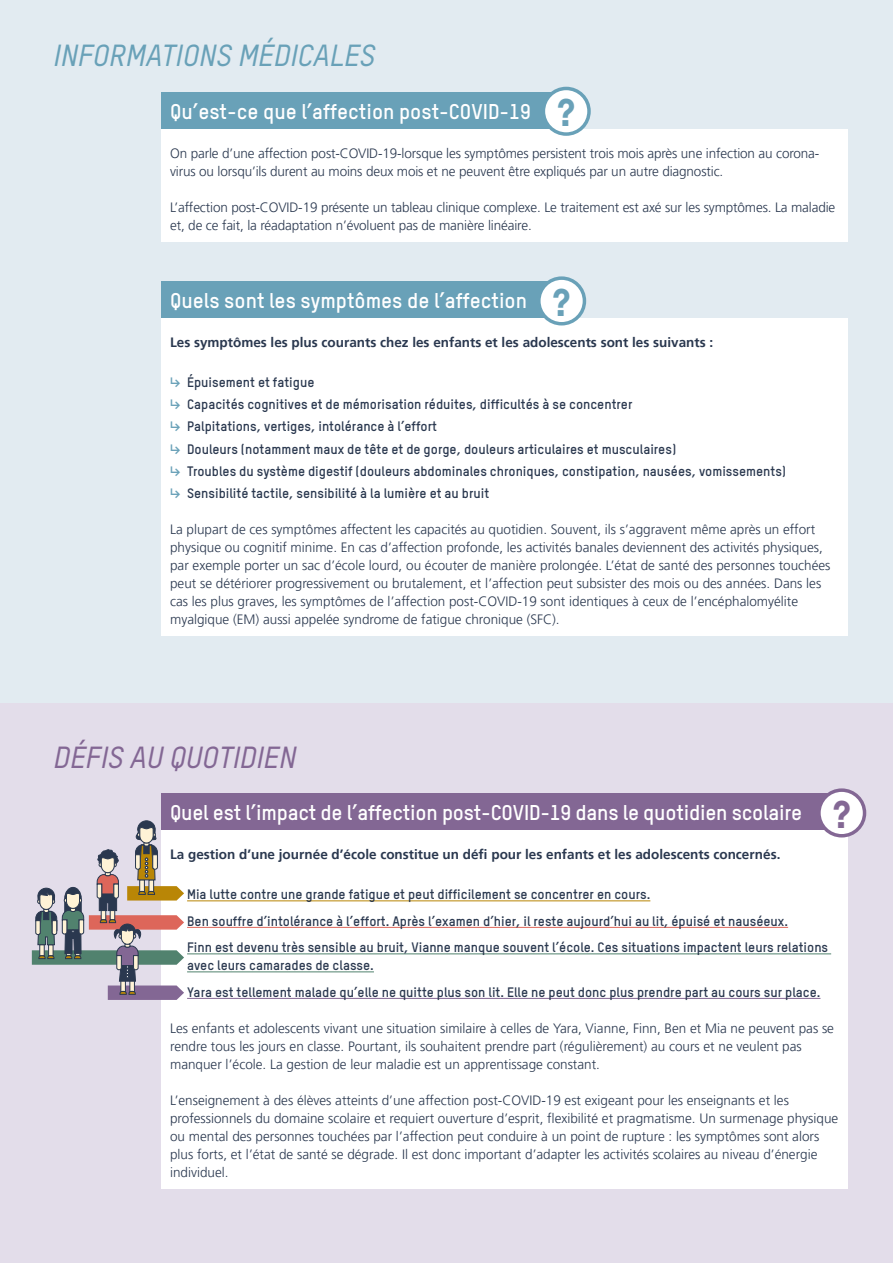
<style>
.page{position:relative;width:893px;height:1263px;background:#fff}
.page>*{position:absolute;margin:0;border:0;box-sizing:border-box;transform-origin:0 0}
.t1{font:38.25px "TSTAR Headline";color:#69a1b8}
.t2{font:38.25px "TSTAR Headline";color:#836794}
.t3{font:italic 500 30px "TSTAR";color:#69a1b8}
.t4{font:italic 500 30px "TSTAR";color:#836794}
.t5{font:700 21px "TSTAR";color:#fff}
.t6{font:300 13.5px/18px "Frutiger LT Pro";color:#2a384f}
.t7{font:700 13.5px/18px "TSTAR";color:#2a384f}
.t8{font:700 13.5px "Frutiger LT Pro";color:#2a384f}
.s1{color:#69a1b8}
.s2{font-family:"Akkurat LL";color:#69a1b8}
.s3{color:#836794}
</style>
<div class="page">
<div style="left:0;top:702px;width:893px;height:561px;background:#e3ddea"></div>
<div style="left:0;top:0;width:893px;height:702px;background:#e2ebf1"></div>
<hr style="left:892px;top:0;width:1px;height:1263px;background:#dae4df">
<div style="left:162px;top:93px;width:413px;height:46px;background:#69a1b8"></div>
<div style="left:162px;top:130px;width:686px;height:22px;background:#fff"></div>
<div style="left:162px;top:148px;width:686px;height:40px;background:#fff"></div>
<div style="left:162px;top:184px;width:686px;height:22px;background:#fff"></div>
<div style="left:162px;top:202px;width:686px;height:40px;background:#fff"></div>
<div style="left:162px;top:281px;width:409px;height:47px;background:#69a1b8"></div>
<div style="left:162px;top:318px;width:686px;height:22px;background:#fff"></div>
<div style="left:162px;top:336px;width:686px;height:22px;background:#fff"></div>
<div style="left:162px;top:354px;width:686px;height:22px;background:#fff"></div>
<div style="left:162px;top:376px;width:686px;height:23px;background:#fff"></div>
<div style="left:162px;top:399px;width:686px;height:22px;background:#fff"></div>
<div style="left:162px;top:421px;width:686px;height:22px;background:#fff"></div>
<div style="left:162px;top:443px;width:686px;height:22px;background:#fff"></div>
<div style="left:162px;top:465px;width:686px;height:23px;background:#fff"></div>
<div style="left:162px;top:488px;width:686px;height:22px;background:#fff"></div>
<div style="left:162px;top:506px;width:686px;height:22px;background:#fff"></div>
<div style="left:162px;top:524px;width:686px;height:112px;background:#fff"></div>
<div style="left:162px;top:794px;width:675px;height:46px;background:#836794"></div>
<div style="left:162px;top:831px;width:686px;height:22px;background:#fff"></div>
<div style="left:162px;top:849px;width:686px;height:22px;background:#fff"></div>
<div style="left:162px;top:867px;width:686px;height:22px;background:#fff"></div>
<div style="left:162px;top:884px;width:686px;height:31px;background:#fff"></div>
<hr style="left:187px;top:900px;width:463px;height:1px;background:#b98606">
<div style="left:162px;top:911px;width:686px;height:30px;background:#fff"></div>
<hr style="left:187px;top:927px;width:601px;height:1px;background:#dd665a">
<div style="left:162px;top:937px;width:686px;height:49px;background:#fff"></div>
<hr style="left:187px;top:953px;width:644px;height:1px;background:#51826e">
<hr style="left:187px;top:971px;width:187px;height:1px;background:#51826e">
<div style="left:162px;top:982px;width:686px;height:30px;background:#fff"></div>
<hr style="left:187px;top:998px;width:633px;height:1px;background:#836794">
<div style="left:162px;top:1004px;width:686px;height:22px;background:#fff"></div>
<div style="left:162px;top:1022px;width:686px;height:58px;background:#fff"></div>
<div style="left:162px;top:1076px;width:686px;height:22px;background:#fff"></div>
<div style="left:162px;top:1094px;width:686px;height:94px;background:#fff"></div>
<div style="left:539px;top:278px;width:45px;height:46px;background:#fff;border-radius:50%"></div>
<div style="left:537px;top:276px;width:49px;height:49px;border:3px solid #69a1b8;border-radius:50%"></div>
<div style="left:819px;top:790px;width:45px;height:46px;background:#fff;border-radius:50%"></div>
<div style="left:817px;top:788px;width:49px;height:49px;border:3px solid #836794;border-radius:50%"></div>
<div style="left:543px;top:88px;width:46px;height:46px;background:#fff;border-radius:50%"></div>
<div style="left:542px;top:87px;width:49px;height:49px;border:3px solid #69a1b8;border-radius:50%"></div>
<svg style="left:32px;top:820px;width:152px;height:180px"></svg>
<h1 class="t3" style="left:54px;top:37px;width:323px">INFORMATIONS MÉDICALES</h1>
<h1 class="t1" style="left:557px;top:89px;width:19px">?</h1>
<h2 class="t5" style="left:170px;top:98px;width:381px">Qu’est-ce que l’affection post-COVID-19 <span class="s1">?</span></h2>
<p class="t6" style="left:170px;top:144px;width:651px">On parle d’une affection post-COVID-19-lorsque les symptômes persistent trois mois après une infection au corona&shy;virus ou lorsqu’ils durent au moins deux mois et ne peuvent être expliqués par un autre diagnostic.</p>
<p class="t6" style="left:170px;top:198px;width:667px">L’affection post-COVID-19 présente un tableau clinique complexe. Le traitement est axé sur les symptômes. La maladie et, de ce fait, la réadaptation n’évoluent pas de manière linéaire.</p>
<h1 class="t1" style="left:553px;top:278px;width:19px">?</h1>
<h2 class="t5" style="left:170px;top:287px;width:377px">Quels sont les symptômes de l’affection <span class="s1">?</span></h2>
<p class="t8" style="left:170px;top:334px;width:545px">Les symptômes les plus courants chez les enfants et les adolescents sont les suivants :</p>
<p class="t7" style="left:170px;top:373px;width:146px"><span class="s2">↳</span> Épuisement et fatigue</p>
<p class="t7" style="left:170px;top:395px;width:464px"><span class="s2">↳</span> Capacités cognitives et de mémorisation réduites, difficultés à se concentrer</p>
<p class="t7" style="left:170px;top:417px;width:268px"><span class="s2">↳</span> Palpitations, vertiges, intolérance à l’effort</p>
<p class="t7" style="left:170px;top:439px;width:508px"><span class="s2">↳</span> Douleurs (notamment maux de tête et de gorge, douleurs articulaires et musculaires)</p>
<p class="t7" style="left:170px;top:462px;width:618px"><span class="s2">↳</span> Troubles du système digestif (douleurs abdominales chroniques, constipation, nausées, vomissements)</p>
<p class="t7" style="left:170px;top:484px;width:321px"><span class="s2">↳</span> Sensibilité tactile, sensibilité à la lumière et au bruit</p>
<p class="t6" style="left:170px;top:520px;width:662px">La plupart de ces symptômes affectent les capacités au quotidien. Souvent, ils s’aggravent même après un effort physique ou cognitif minime. En cas d’affection profonde, les activités banales deviennent des activités physiques, par exemple porter un sac d’école lourd, ou écouter de manière prolongée. L’état de santé des personnes touchées peut se détériorer progressivement ou brutalement, et l’affection peut subsister des mois ou des années. Dans les cas les plus graves, les symptômes de l’affection post-COVID-19 sont identiques à ceux de l’encéphalomyélite myalgique (EM) aussi appelée syndrome de fatigue chronique (SFC).</p>
<h1 class="t4" style="left:54px;top:739px;width:244px">DÉFIS AU QUOTIDIEN</h1>
<h1 class="t2" style="left:833px;top:790px;width:19px">?</h1>
<h2 class="t5" style="left:170px;top:799px;width:643px">Quel est l’impact de l’affection post-COVID-19 dans le quotidien scolaire<span class="s3">?</span></h2>
<p class="t8" style="left:170px;top:846px;width:612px">La gestion d’une journée d’école constitue un défi pour les enfants et les adolescents concernés.</p>
<p class="t7" style="left:187px;top:885px;width:465px">Mia lutte contre une grande fatigue et peut difficilement se concentrer en cours.</p>
<p class="t7" style="left:187px;top:911px;width:602px">Ben souffre d’intolérance à l’effort. Après l’examen d’hier, il reste aujourd’hui au lit, épuisé et nauséeux.</p>
<p class="t7" style="left:187px;top:938px;width:643px">Finn est devenu très sensible au bruit, Vianne manque souvent l’école. Ces situations impactent leurs relations avec leurs camarades de classe.</p>
<p class="t7" style="left:187px;top:982px;width:635px">Yara est tellement malade qu’elle ne quitte plus son lit. Elle ne peut donc plus prendre part au cours sur place.</p>
<p class="t6" style="left:170px;top:1019px;width:665px">Les enfants et adolescents vivant une situation similaire à celles de Yara, Vianne, Finn, Ben et Mia ne peuvent pas se rendre tous les jours en classe. Pourtant, ils souhaitent prendre part (régulièrement) au cours et ne veulent pas manquer l’école. La gestion de leur maladie est un apprentissage constant.</p>
<p class="t6" style="left:170px;top:1091px;width:670px">L’enseignement à des élèves atteints d’une affection post-COVID-19 est exigeant pour les enseignants et les professionnels du domaine scolaire et requiert ouverture d’esprit, flexibilité et pragmatisme. Un surmenage physique ou mental des personnes touchées par l’affection peut conduire à un point de rupture : les symptômes sont alors plus forts, et l’état de santé se dégrade. Il est donc important d’adapter les activités scolaires au niveau d’énergie individuel.</p>
</div>
